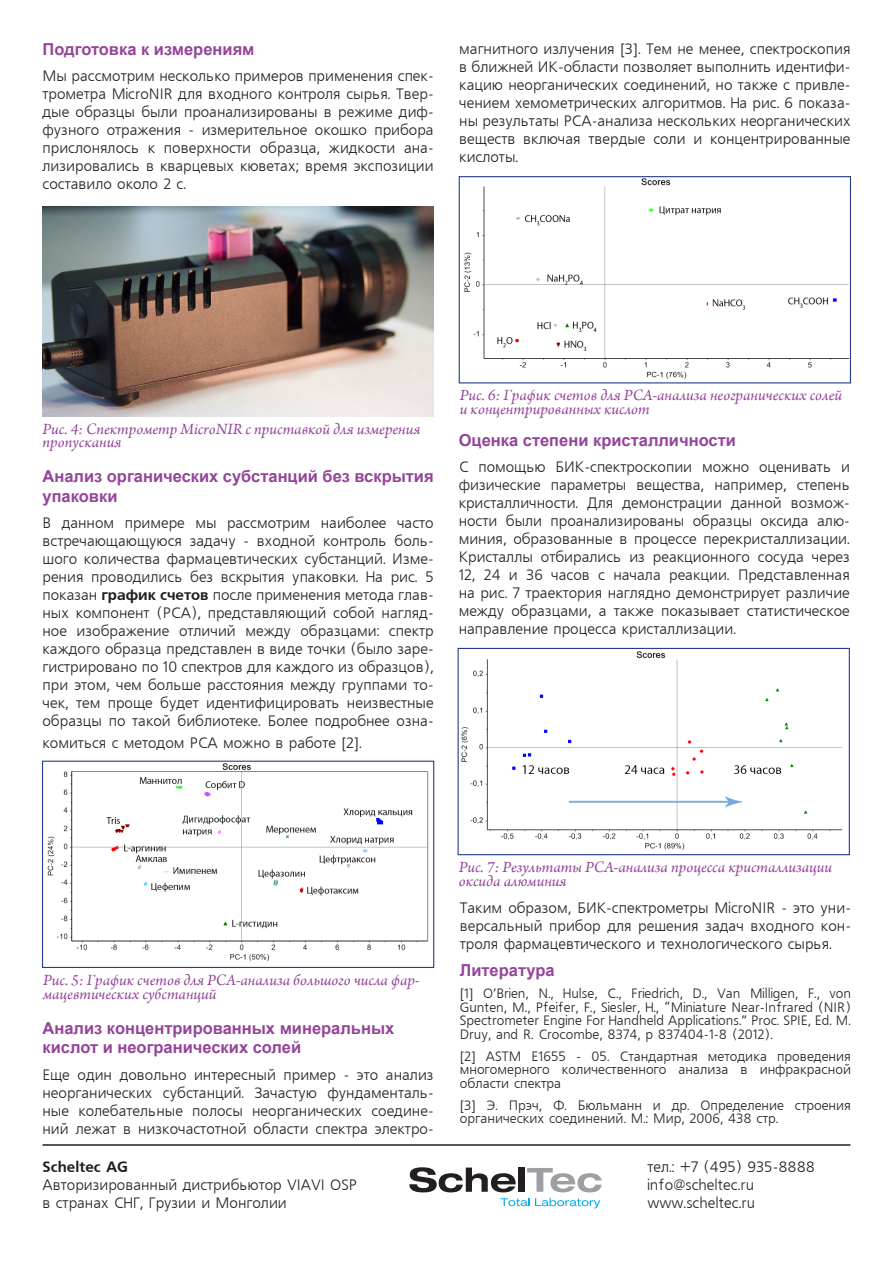
<style>
.page{position:relative;width:893px;height:1263px;background:#fff}
.page>*{position:absolute;margin:0;border:0;box-sizing:border-box;transform-origin:0 0}
.t1{font:italic 16.5px/13.5px "Arno Pro";color:#944599}
.t2{font:700 16.5px/19.8px "Arial";color:#944599}
.t3{font:15px/18px "Free Set Cyrillic";color:#231f20;text-align:justify}
.t4{font:15px "Free Set Bold Cyrillic";color:#231f20}
.t5{font:13.5px/13.5px "Free Set Cyrillic";color:#231f20;text-align:justify}
.s1{font-family:"Free Set";font-weight:700}
</style>
<div class="page">
<svg style="left:409px;top:1167px;width:107px;height:25px"></svg>
<div style="left:519px;top:1167px;width:6px;height:25px;background:#231f20"></div>
<svg style="left:527px;top:1168px;width:75px;height:24px"></svg>
<svg style="left:500px;top:1198px;width:29px;height:8px"></svg>
<svg style="left:535px;top:1198px;width:65px;height:10px"></svg>
<hr style="left:43px;top:1144px;width:807px;height:2px;background:#231f20">
<img style="left:47px;top:763px;width:382px;height:199px">
<div style="left:42px;top:761px;width:392px;height:207px;border:1px solid #253f8e"></div>
<img style="left:43px;top:206px;width:391px;height:211px">
<img style="left:464px;top:178px;width:385px;height:201px">
<div style="left:459px;top:176px;width:392px;height:207px;border:1px solid #253f8e"></div>
<img style="left:461px;top:651px;width:382px;height:199px">
<div style="left:458px;top:648px;width:392px;height:207px;border:1px solid #253f8e"></div>
<p class="t2" style="left:43px;top:39px;width:213px">Подготовка к измерениям</p>
<p class="t3" style="left:43px;top:68px;width:393px">Мы рассмотрим несколько примеров применения спек&shy;трометра MicroNIR для входного контроля сырья. Твер&shy;дые образцы были проанализированы в режиме диф&shy;фузного отражения - измерительное окошко прибора прислонялось к поверхности образца, жидкости ана&shy;лизировались в кварцевых кюветах; время экспозиции составило около 2 с.</p>
<p class="t3" style="left:459px;top:41px;width:393px">магнитного излучения [3]. Тем не менее, спектроскопия в ближней ИК-области позволяет выполнить идентифи&shy;кацию неорганических соединений, но также с привле&shy;чением хемометрических алгоритмов. На рис. 6 показа&shy;ны результаты PCA-анализа нескольких неорганических веществ включая твердые соли и концентрированные кислоты.</p>
<p class="t1" style="left:43px;top:423px;width:380px">Рис. 4: Спектрометр MicroNIR с приставкой для измерения пропускания</p>
<p class="t2" style="left:43px;top:467px;width:393px">Анализ органических субстанций без вскрытия упаковки</p>
<p class="t3" style="left:43px;top:515px;width:393px">В данном примере мы рассмотрим наиболее часто встречающающуюся задачу - входной контроль боль&shy;шого количества фармацевтических субстанций. Изме&shy;рения проводились без вскрытия упаковки. На рис. 5 показан <span class="s1">график счетов</span> после применения метода глав&shy;ных компонент (PCA), представляющий собой нагляд&shy;ное изображение отличий между образцами: спектр каждого образца представлен в виде точки (было заре&shy;гистрировано по 10 спектров для каждого из образцов), при этом, чем больше расстояния между группами то&shy;чек, тем проще будет идентифицировать неизвестные образцы по такой библиотеке. Более подробнее озна-</p>
<p class="t3" style="left:43px;top:734px;width:321px">комиться с методом PCA можно в работе [2].</p>
<p class="t1" style="left:460px;top:390px;width:384px">Рис. 6: График счетов для PCA-анализа неогранических солей и концентрированных кислот</p>
<p class="t2" style="left:459px;top:431px;width:279px">Оценка степени кристалличности</p>
<p class="t3" style="left:459px;top:459px;width:393px">С помощью БИК-спектроскопии можно оценивать и физические параметры вещества, например, степень кристалличности. Для демонстрации данной возмож&shy;ности были проанализированы образцы оксида алю&shy;миния, образованные в процессе перекристаллизации.<br>Кристаллы отбирались из реакционного сосуда через 12, 24 и 36 часов с начала реакции. Представленная на рис. 7 траектория наглядно демонстрирует различие между образцами, а также показывает статистическое направление процесса кристаллизации.</p>
<p class="t1" style="left:43px;top:974px;width:378px">Рис. 5: График счетов для PCA-анализа большого числа фар&shy;мацевтических субстанций</p>
<p class="t2" style="left:43px;top:1018px;width:353px">Анализ концентрированных минеральных кислот и неогранических солей</p>
<p class="t3" style="left:43px;top:1066px;width:393px">Еще один довольно интересный пример - это анализ неорганических субстанций. Зачастую фундаменталь&shy;ные колебательные полосы неорганических соедине&shy;ний лежат в низкочастотной области спектра электро-</p>
<p class="t4" style="left:43px;top:1158px;width:87px">Scheltec AG</p>
<p class="t3" style="left:43px;top:1176px;width:316px">Авторизированный дистрибьютор VIAVI OSP в странах СНГ, Грузии и Монголии</p>
<p class="t1" style="left:459px;top:861px;width:375px">Рис. 7: Результаты PCA-анализа процесса кристаллизации оксида алюминия</p>
<p class="t3" style="left:460px;top:899px;width:393px">Таким образом, БИК-спектрометры MicroNIR - это уни&shy;версальный прибор для решения задач входного кон&shy;троля фармацевтического и технологического сырья.</p>
<p class="t2" style="left:460px;top:961px;width:96px">Литература</p>
<p class="t5" style="left:460px;top:987px;width:393px">[1] O’Brien, N., Hulse, C., Friedrich, D., Van Milligen, F., von Gunten, M., Pfeifer, F., Siesler, H., “Miniature Near-Infrared (NIR)<br>Spectrometer Engine For Handheld Applications.” Proc. SPIE, Ed. M.<br>Druy, and R. Crocombe, 8374, p 837404-1-8 (2012).</p>
<p class="t5" style="left:460px;top:1050px;width:393px">[2] ASTM E1655 - 05. Стандартная методика проведения многомерного количественного анализа в инфракрасной области спектра</p>
<p class="t5" style="left:460px;top:1099px;width:393px">[3] Э. Прэч, Ф. Бюльманн и др. Определение строения органических соединений. М.: Мир, 2006, 438 стр.</p>
<p class="t3" style="left:647px;top:1158px;width:169px">тел.: +7 (495) 935-8888</p>
<p class="t3" style="left:647px;top:1176px;width:108px">info@scheltec.ru</p>
<p class="t3" style="left:647px;top:1194px;width:109px">www.scheltec.ru</p>
</div>
